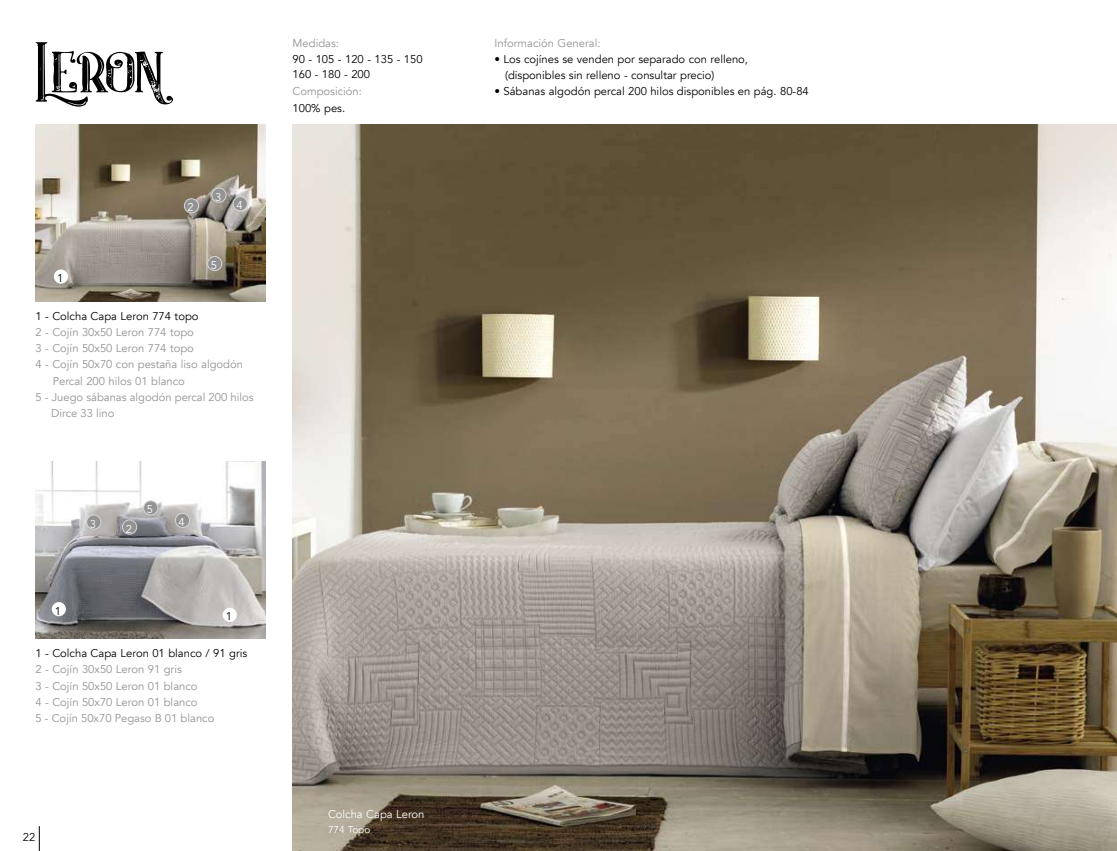
<style>
.page{position:relative;width:1117px;height:851px;background:#fff}
.page>*{position:absolute;margin:0;border:0;box-sizing:border-box;transform-origin:0 0}
.t1{font:81.25px "Castile Inline Grunge";letter-spacing:-.02em;color:#000;scale:1.2 1}
.t2{font:11.25px/16.2px "Avenir";color:#939393}
.t3{font:11.25px/16.2px "Avenir";color:#000}
.t4{font:11.25px "Avenir";color:#fff}
.t5{font:10px "Avenir";color:#fff}
</style>
<div class="page">
<img style="left:35px;top:461px;width:231px;height:177px">
<img style="left:35px;top:124px;width:231px;height:177px">
<img style="left:292px;top:124px;width:824px;height:726px">
<div style="left:54px;top:269px;width:14px;height:14px;background:#fff;border-radius:50%"></div>
<div style="left:184px;top:199px;width:14px;height:14px;background:#939393;border-radius:50%"></div>
<div style="left:184px;top:198px;width:15px;height:15px;border:1px solid #d6d6d6;border-radius:50%"></div>
<div style="left:212px;top:188px;width:14px;height:14px;background:#939393;border-radius:50%"></div>
<div style="left:212px;top:188px;width:14px;height:14px;border:1px solid #d6d6d6;border-radius:50%"></div>
<div style="left:233px;top:196px;width:14px;height:15px;background:#939393;border-radius:50%"></div>
<div style="left:233px;top:196px;width:14px;height:15px;border:1px solid #d6d6d6;border-radius:50%"></div>
<div style="left:207px;top:256px;width:15px;height:15px;background:#939393;border-radius:50%"></div>
<div style="left:207px;top:256px;width:15px;height:15px;border:1px solid #d6d6d6;border-radius:50%"></div>
<div style="left:52px;top:602px;width:14px;height:14px;background:#fff;border-radius:50%"></div>
<div style="left:122px;top:520px;width:15px;height:14px;background:#939393;border-radius:50%"></div>
<div style="left:122px;top:519px;width:15px;height:15px;border:1px solid #d6d6d6;border-radius:50%"></div>
<div style="left:87px;top:515px;width:14px;height:14px;background:#939393;border-radius:50%"></div>
<div style="left:86px;top:514px;width:15px;height:15px;border:1px solid #d6d6d6;border-radius:50%"></div>
<div style="left:175px;top:513px;width:14px;height:14px;background:#939393;border-radius:50%"></div>
<div style="left:175px;top:513px;width:15px;height:14px;border:1px solid #d6d6d6;border-radius:50%"></div>
<div style="left:144px;top:500px;width:14px;height:15px;background:#939393;border-radius:50%"></div>
<div style="left:143px;top:500px;width:15px;height:15px;border:1px solid #d6d6d6;border-radius:50%"></div>
<div style="left:223px;top:607px;width:14px;height:14px;background:#fff;border-radius:50%"></div>
<svg style="left:39px;top:826px;width:1px;height:24px"></svg>
<h1 class="t1" style="left:35px;top:37px;width:109px">Leron</h1>
<p class="t3" style="left:57px;top:270px;width:8px">1</p>
<p class="t4" style="left:188px;top:201px;width:8px">2</p>
<p class="t4" style="left:215px;top:190px;width:8px">3</p>
<p class="t4" style="left:236px;top:199px;width:8px">4</p>
<p class="t4" style="left:211px;top:258px;width:8px">5</p>
<p class="t3" style="left:35px;top:308px;width:164px">1 - Colcha Capa Leron 774 topo</p>
<p class="t2" style="left:35px;top:324px;width:160px">2 - Cojín 30x50 Leron 774 topo</p>
<p class="t2" style="left:35px;top:340px;width:160px">3 - Cojín 50x50 Leron 774 topo</p>
<p class="t2" style="left:35px;top:356px;width:209px">4 - Cojín 50x70 con pestaña liso algodón</p>
<p class="t2" style="left:53px;top:373px;width:134px">Percal 200 hilos 01 blanco</p>
<p class="t2" style="left:35px;top:389px;width:219px">5 - Juego sábanas algodón percal 200 hilos</p>
<p class="t2" style="left:51px;top:405px;width:65px">Dirce 33 lino</p>
<p class="t4" style="left:147px;top:503px;width:8px">5</p>
<p class="t3" style="left:55px;top:602px;width:8px">1</p>
<p class="t4" style="left:90px;top:517px;width:8px">3</p>
<p class="t4" style="left:179px;top:515px;width:8px">4</p>
<p class="t4" style="left:126px;top:522px;width:8px">2</p>
<p class="t3" style="left:226px;top:608px;width:8px">1</p>
<p class="t3" style="left:35px;top:645px;width:213px">1 - Colcha Capa Leron 01 blanco / 91 gris</p>
<p class="t2" style="left:35px;top:661px;width:180px">2 - Cojín 30x50 Leron 91 gris<br>3 - Cojín 50x50 Leron 01 blanco<br>4 - Cojín 50x70 Leron 01 blanco<br>5 - Cojín 50x70 Pegaso B 01 blanco</p>
<p class="t3" style="left:23px;top:828px;width:14px">22</p>
<p class="t2" style="left:292px;top:35px;width:48px">Medidas:</p>
<p class="t3" style="left:292px;top:52px;width:132px;line-height:15px">90 - 105 - 120 - 135 - 150<br>160 - 180 - 200</p>
<p class="t2" style="left:292px;top:84px;width:71px">Composición:</p>
<p class="t3" style="left:292px;top:100px;width:54px">100% pes.</p>
<p class="t4" style="left:328px;top:807px;width:98px">Colcha Capa Leron</p>
<p class="t5" style="left:328px;top:823px;width:44px">774 Topo</p>
<p class="t2" style="left:494px;top:35px;width:107px">Información General:</p>
<p class="t3" style="left:505px;top:51px;width:244px;text-indent:-11px">• Los cojínes se venden por separado con relleno, (disponibles sin relleno - consultar precio)</p>
<p class="t3" style="left:494px;top:84px;width:316px">• Sábanas algodón percal 200 hilos disponibles en pág. 80-84</p>
</div>
